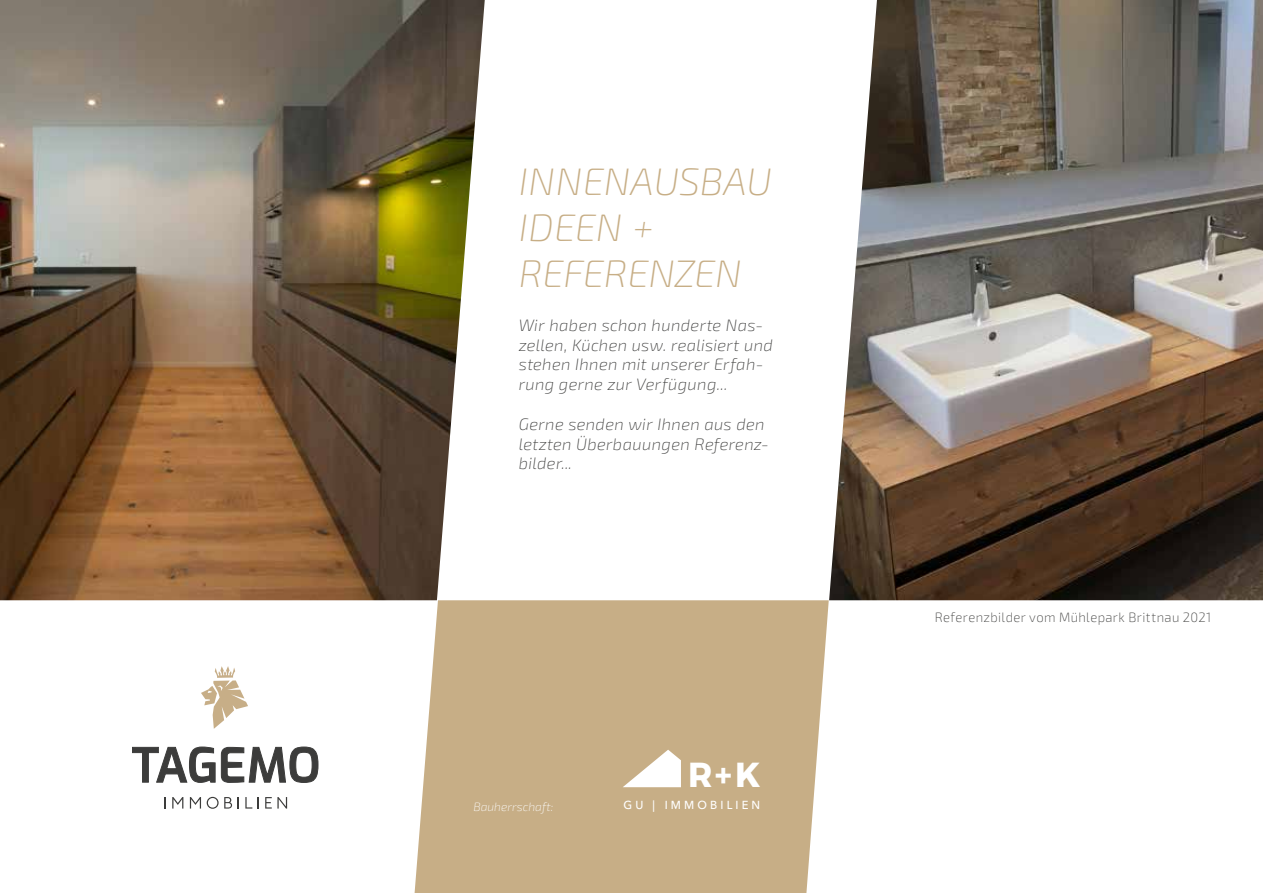
<style>
.page{position:relative;width:1263px;height:893px;background:#fff}
.page>*{position:absolute;margin:0;border:0;box-sizing:border-box;transform-origin:0 0}
.t1{font:italic 200 38.25px/45.9px "Exo 2";letter-spacing:-.01em;color:#c7ae86}
.t2{font:700 34.65px "Montserrat";color:#fff}
.t3{font:italic 200 16.5px/19.8px "Exo 2";letter-spacing:.02em;color:#3c3c3b}
.t4{font:200 13.5px "Exo 2";letter-spacing:.03em;color:#3c3c3b}
.t5{font:italic 200 12px "Exo 2";color:#fff}
.t6{font:500 11.55px "Avenir Next";letter-spacing:.28em;color:#fff}
</style>
<div class="page">
<div style="left:415px;top:600px;width:414px;height:293px;background:#c7ae86"></div>
<img style="left:829px;top:0;width:434px;height:600px">
<img style="left:0;top:0;width:485px;height:600px">
<svg style="left:132px;top:747px;width:83px;height:36px"></svg>
<svg style="left:221px;top:747px;width:97px;height:36px"></svg>
<svg style="left:165px;top:797px;width:1px;height:12px"></svg>
<svg style="left:172px;top:797px;width:11px;height:12px"></svg>
<svg style="left:190px;top:797px;width:11px;height:12px"></svg>
<svg style="left:207px;top:797px;width:25px;height:12px"></svg>
<svg style="left:238px;top:797px;width:1px;height:12px"></svg>
<svg style="left:245px;top:797px;width:14px;height:12px"></svg>
<svg style="left:265px;top:797px;width:22px;height:12px"></svg>
<svg style="left:201px;top:666px;width:47px;height:63px"></svg>
<svg style="left:623px;top:750px;width:58px;height:37px"></svg>
<h1 class="t1" style="left:519px;top:159px;width:255px">INNENAUSBAU<br>IDEEN +<br>REFERENZEN</h1>
<p class="t3" style="left:519px;top:315px;width:256px">Wir haben schon hunderte Nas&shy;zellen, Küchen usw. realisiert und stehen Ihnen mit unserer Erfah&shy;rung gerne zur Verfügung...</p>
<p class="t3" style="left:519px;top:414px;width:252px">Gerne senden wir Ihnen aus den letzten Überbauungen Referenz&shy;bilder...</p>
<h2 class="t2" style="left:688px;top:746px;width:74px">R+K</h2>
<p class="t5" style="left:473px;top:800px;width:81px">Bauherrschaft:</p>
<p class="t6" style="left:623px;top:795px;width:138px">GU | IMMOBILIEN</p>
<p class="t4" style="left:935px;top:609px;width:278px">Referenzbilder vom Mühlepark Brittnau 2021</p>
</div>
